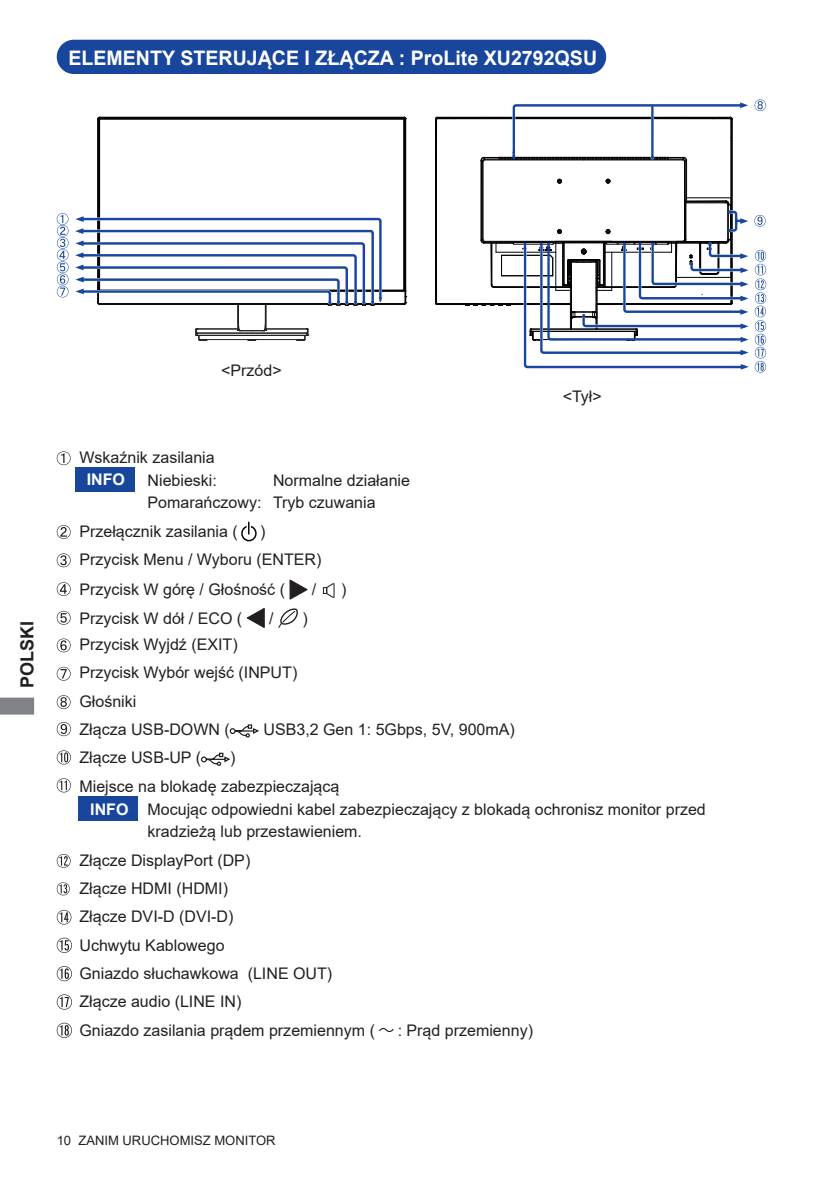
<style>
.page{position:relative;width:840px;height:1191px;background:#fff}
.page>*{position:absolute;margin:0;border:0;box-sizing:border-box;transform-origin:0 0}
.t1{font:700 20px "Arial";color:#fff}
.t2{font:700 18px "Arial";color:#231f20}
.t3{font:16px/28.4px "Arial";color:#231f20}
.t4{font:700 16px "Arial";color:#fff}
.t5{font:13px "Arial";color:#231f20}
</style>
<div class="page">
<svg style="left:0;top:697px;width:34px;height:17px"></svg>
<div style="left:58px;top:41px;width:546px;height:32px;background:#18469d;border-radius:16px"></div>
<div style="left:57px;top:40px;width:548px;height:34px;border:2px solid #18469d;border-radius:16px"></div>
<svg style="left:57px;top:451px;width:14px;height:14px"></svg>
<svg style="left:57px;top:525px;width:14px;height:14px"></svg>
<svg style="left:57px;top:553px;width:14px;height:14px"></svg>
<svg style="left:57px;top:582px;width:14px;height:14px"></svg>
<svg style="left:289px;top:579px;width:18px;height:20px"></svg>
<svg style="left:322px;top:583px;width:13px;height:15px"></svg>
<svg style="left:323px;top:583px;width:11px;height:15px"></svg>
<svg style="left:57px;top:611px;width:14px;height:14px"></svg>
<svg style="left:247px;top:608px;width:17px;height:20px"></svg>
<svg style="left:278px;top:608px;width:20px;height:20px"></svg>
<svg style="left:57px;top:638px;width:14px;height:14px"></svg>
<svg style="left:57px;top:667px;width:14px;height:13px"></svg>
<svg style="left:57px;top:695px;width:14px;height:14px"></svg>
<svg style="left:57px;top:722px;width:14px;height:14px"></svg>
<svg style="left:230px;top:724px;width:29px;height:13px"></svg>
<svg style="left:57px;top:750px;width:14px;height:14px"></svg>
<svg style="left:201px;top:752px;width:29px;height:13px"></svg>
<svg style="left:57px;top:778px;width:14px;height:14px"></svg>
<svg style="left:57px;top:854px;width:14px;height:14px"></svg>
<svg style="left:57px;top:882px;width:13px;height:13px"></svg>
<svg style="left:57px;top:910px;width:14px;height:14px"></svg>
<svg style="left:57px;top:937px;width:15px;height:16px"></svg>
<svg style="left:57px;top:966px;width:15px;height:15px"></svg>
<svg style="left:57px;top:994px;width:15px;height:15px"></svg>
<svg style="left:57px;top:1022px;width:15px;height:16px"></svg>
<svg style="left:379px;top:1028px;width:14px;height:4px"></svg>
<div style="left:241px;top:525px;width:15px;height:16px;border:1px solid #000;border-radius:50%"></div>
<svg style="left:246px;top:522px;width:5px;height:12px"></svg>
<svg style="left:248px;top:522px;width:1px;height:12px"></svg>
<div style="left:75px;top:467px;width:59px;height:24px;background:#18469d"></div>
<div style="left:79px;top:796px;width:59px;height:25px;background:#18469d"></div>
<svg style="left:435px;top:99px;width:330px;height:274px"></svg>
<hr style="left:97px;top:119px;width:1px;height:168px;background:#030303">
<hr style="left:98px;top:202px;width:1px;height:46px;background:#030303">
<hr style="left:98px;top:154px;width:1px;height:42px;background:#030303">
<hr style="left:99px;top:304px;width:305px;height:1px;background:#030303">
<hr style="left:99px;top:303px;width:305px;height:1px;background:#030303">
<hr style="left:98px;top:291px;width:307px;height:1px;background:#030303">
<hr style="left:99px;top:290px;width:305px;height:1px;background:#030303">
<hr style="left:99px;top:117px;width:305px;height:1px;background:#030303">
<hr style="left:405px;top:119px;width:1px;height:168px;background:#030303">
<svg style="left:403px;top:287px;width:3px;height:18px"></svg>
<hr style="left:99px;top:119px;width:1px;height:171px;background:#030303">
<hr style="left:100px;top:119px;width:303px;height:1px;background:#030303">
<hr style="left:99px;top:118px;width:305px;height:1px;background:#030303">
<hr style="left:403px;top:119px;width:1px;height:171px;background:#030303">
<hr style="left:404px;top:119px;width:1px;height:171px;background:#030303">
<svg style="left:97px;top:117px;width:23px;height:38px"></svg>
<svg style="left:384px;top:117px;width:22px;height:38px"></svg>
<svg style="left:57px;top:213px;width:326px;height:128px"></svg>
<p class="t1" style="left:68px;top:44px;width:530px">ELEMENTY STERUJĄCE I ZŁĄCZA : ProLite XU2792QSU</p>
<p class="t2" style="left:14px;top:688px;width:69px;rotate:-90deg">POLSKI</p>
<p class="t3" style="left:221px;top:356px;width:62px">&lt;Przód&gt;</p>
<p class="t3" style="left:79px;top:446px;width:139px;line-height:22.6px;text-align:right">Wskaźnik zasilania<br>Niebieski:</p>
<p class="t4" style="left:87px;top:468px;width:40px">INFO</p>
<p class="t3" style="left:147px;top:468px;width:264px;line-height:22.6px;text-indent:125px">Normalne działanie<br>Pomarańczowy: Tryb czuwania</p>
<p class="t3" style="left:79px;top:517px;width:160px">Przełącznik zasilania (</p>
<p class="t3" style="left:79px;top:517px;width:243px;text-indent:180px">)<br>Przycisk Menu / Wyboru (ENTER)</p>
<p class="t3" style="left:79px;top:575px;width:207px">Przycisk W górę / Głośność (</p>
<p class="t3" style="left:312px;top:575px;width:6px">/</p>
<p class="t3" style="left:341px;top:575px;width:7px">)</p>
<p class="t3" style="left:79px;top:604px;width:164px">Przycisk W dół / ECO (</p>
<p class="t3" style="left:269px;top:604px;width:6px">/</p>
<p class="t3" style="left:302px;top:604px;width:7px">)</p>
<p class="t3" style="left:79px;top:630px;width:219px">Przycisk Wyjdź (EXIT)<br>Przycisk Wybór wejść (INPUT)<br>Głośniki<br>Złącza USB-DOWN (</p>
<p class="t3" style="left:263px;top:715px;width:253px">USB3,2 Gen 1: 5Gbps, 5V, 900mA)</p>
<p class="t3" style="left:562px;top:382px;width:41px">&lt;Tył&gt;</p>
<p class="t3" style="left:79px;top:743px;width:261px;text-indent:151px">)<br>Miejsce na blokadę zabezpieczającą</p>
<p class="t3" style="left:147px;top:797px;width:559px;line-height:22.6px">Mocując odpowiedni kabel zabezpieczający z blokadą ochronisz monitor przed kradzieżą lub przestawieniem.</p>
<p class="t3" style="left:79px;top:845px;width:297px">Złącze DisplayPort (DP)<br>Złącze HDMI (HDMI)<br>Złącze DVI-D (DVI-D)<br>Uchwytu Kablowego<br>Gniazdo słuchawkowa (LINE OUT)<br>Złącze audio (LINE IN)<br>Gniazdo zasilania prądem przemiennym (</p>
<p class="t3" style="left:79px;top:743px;width:123px">Złącze USB-UP (</p>
<p class="t4" style="left:90px;top:798px;width:40px">INFO</p>
<p class="t3" style="left:397px;top:1015px;width:137px">: Prąd przemienny)</p>
<p class="t5" style="left:57px;top:1131px;width:220px">10 ZANIM URUCHOMISZ MONITOR</p>
</div>
